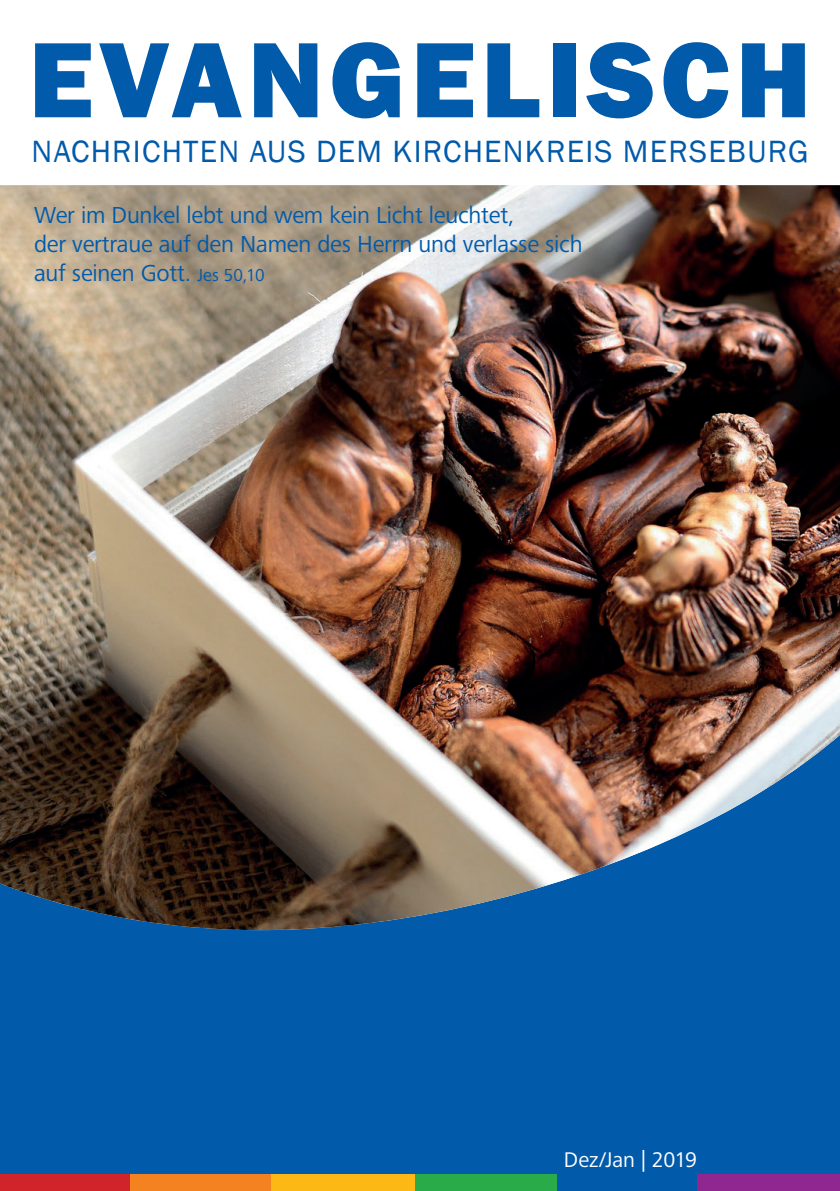
<style>
.page{position:relative;width:840px;height:1191px;background:#fff}
.page>*{position:absolute;margin:0;border:0;box-sizing:border-box;transform-origin:0 0}
.t1{font:800 110.8px "Franklin Gothic";letter-spacing:.05em;color:#015aaa}
.t2{font:31.6px "Franklin Gothic";letter-spacing:.04em;color:#015aaa}
.t3{font:24px/28.8px "Frutiger Next Pro";letter-spacing:-.01em;color:#015aaa}
.t4{font:22px "Frutiger Next Pro";letter-spacing:-.005em;color:#fff}
.s1{font-size:18px}
</style>
<div class="page">
<div style="left:0;top:219px;width:839px;height:956px;background:#015aaa"></div>
<img style="left:0;top:185px;width:839px;height:745px">
<div style="left:413px;top:1174px;width:144px;height:17px;background:#29ab4a"></div>
<div style="left:557px;top:1174px;width:140px;height:17px;background:#015aaa"></div>
<div style="left:697px;top:1174px;width:142px;height:17px;background:#90268f"></div>
<div style="left:0;top:1174px;width:146px;height:17px;background:#d1232a"></div>
<div style="left:130px;top:1174px;width:143px;height:17px;background:#f58220"></div>
<div style="left:271px;top:1174px;width:143px;height:17px;background:#fcb814"></div>
<p class="t1" style="left:29px;top:8px;width:783px">EVANGELISCH</p>
<p class="t2" style="left:32px;top:132px;width:777px">NACHRICHTEN AUS DEM KIRCHENKREIS MERSEBURG</p>
<p class="t3" style="left:34px;top:201px;width:481px">Wer im Dunkel lebt und wem kein Licht leuchtet,</p>
<p class="t3" style="left:34px;top:229px;width:549px">der vertraue auf den Namen des Herrn und verlasse sich auf seinen Gott. <span class="s1">Jes 50,10</span></p>
<p class="t4" style="left:563px;top:1147px;width:135px">Dez/Jan | 2019</p>
</div>
